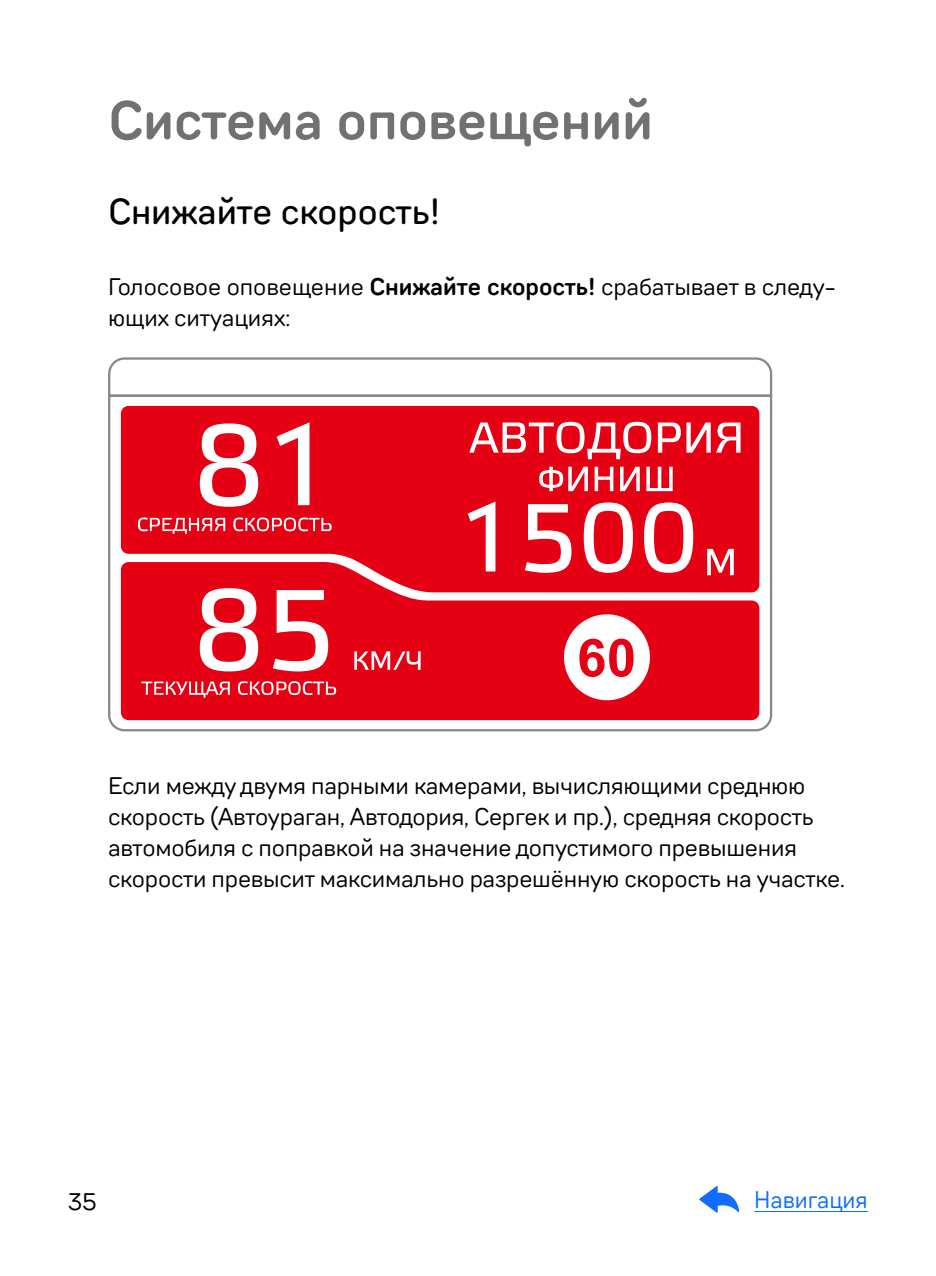
<style>
.page{position:relative;width:936px;height:1276px;background:#fff}
.page>*{position:absolute;margin:0;border:0;box-sizing:border-box;transform-origin:0 0}
.t1{font:54px "TT Rounds Neue Dm Bd";color:#727171}
.t2{font:500 36px "TT Rounds Neue";color:#000}
.t3{font:24px/31.2px "TT Rounds Neue";letter-spacing:-.01em;color:#000}
.t4{font:24px "TT Rounds Neue";color:#106dff}
.s1{font-family:"TT Rounds Neue Dm Bd"}
</style>
<div class="page">
<svg style="left:108px;top:357px;width:665px;height:375px"></svg>
<div style="left:564px;top:614px;width:86px;height:86px;background:#fff;border-radius:50%"></div>
<svg style="left:579px;top:638px;width:54px;height:39px"></svg>
<svg style="left:138px;top:517px;width:87px;height:17px"></svg>
<svg style="left:233px;top:517px;width:98px;height:14px"></svg>
<svg style="left:467px;top:501px;width:28px;height:70px"></svg>
<svg style="left:525px;top:504px;width:46px;height:69px"></svg>
<svg style="left:583px;top:502px;width:50px;height:71px"></svg>
<svg style="left:644px;top:502px;width:49px;height:71px"></svg>
<svg style="left:707px;top:549px;width:26px;height:26px"></svg>
<svg style="left:141px;top:681px;width:89px;height:16px"></svg>
<svg style="left:238px;top:681px;width:98px;height:14px"></svg>
<svg style="left:354px;top:651px;width:66px;height:19px"></svg>
<svg style="left:469px;top:422px;width:182px;height:37px"></svg>
<svg style="left:657px;top:422px;width:23px;height:30px"></svg>
<svg style="left:686px;top:422px;width:24px;height:30px"></svg>
<svg style="left:716px;top:422px;width:24px;height:30px"></svg>
<svg style="left:539px;top:467px;width:49px;height:24px"></svg>
<svg style="left:594px;top:467px;width:19px;height:24px"></svg>
<svg style="left:620px;top:467px;width:19px;height:24px"></svg>
<svg style="left:646px;top:467px;width:26px;height:24px"></svg>
<svg style="left:200px;top:423px;width:58px;height:84px"></svg>
<svg style="left:276px;top:422px;width:33px;height:83px"></svg>
<svg style="left:200px;top:588px;width:58px;height:83px"></svg>
<svg style="left:273px;top:590px;width:55px;height:81px"></svg>
<h1 class="t1" style="left:108px;top:85px;width:546px">Система оповещений</h1>
<h2 class="t2" style="left:108px;top:187px;width:333px">Снижайте скорость!</h2>
<p class="t3" style="left:108px;top:271px;width:729px">Голосовое оповещение <span class="s1">Снижайте скорость!</span> срабатывает в следу&shy;ющих ситуациях:</p>
<p class="t3" style="left:108px;top:769px;width:738px">Если между двумя парными камерами, вычисляющими среднюю скорость (Автоураган, Автодория, Сергек и пр.), средняя скорость автомобиля с поправкой на значение допустимого превышения скорости превысит максимально разрешённую скорость на участке.</p>
<p class="t3" style="left:68px;top:1185px;width:30px">35</p>
<p class="t4" style="left:754px;top:1183px;width:115px">Навигация</p>
</div>
